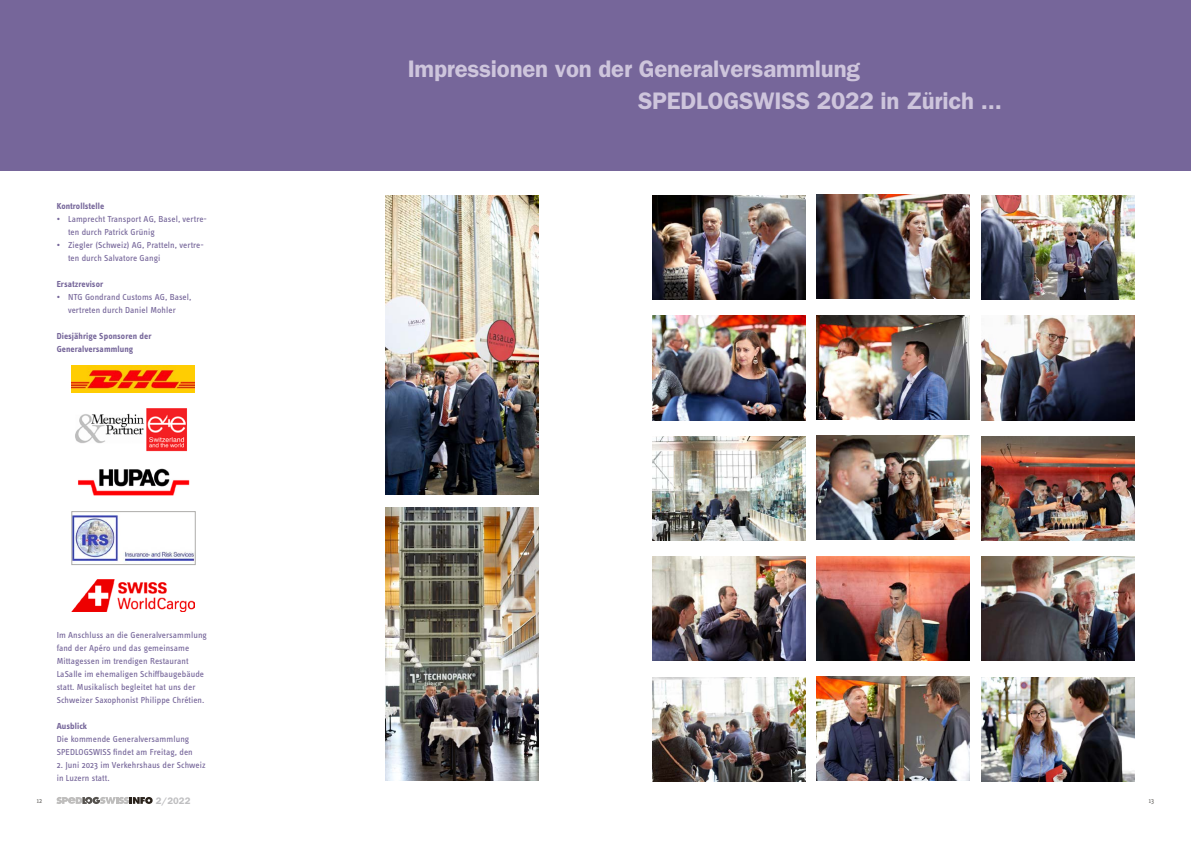
<style>
.page{position:relative;width:1191px;height:842px;background:#fff}
.page>*{position:absolute;margin:0;border:0;box-sizing:border-box;transform-origin:0 0}
.t1{font:600 24px/32.6px "Franklin Gothic";letter-spacing:-.01em;color:#cec5dc}
.t2{font:600 9.5px "Franklin Gothic";color:#bfbfc1}
.t3{font:9px/13px "Info Text Pro";letter-spacing:.01em;color:#76669a}
.t4{font:700 9px/13px "Info Text Pro";letter-spacing:.01em;color:#76669a}
.t5{font:7px "Info Text Pro";color:#72706d}
</style>
<div class="page">
<svg style="left:56px;top:797px;width:97px;height:7px"></svg>
<div style="left:0;top:0;width:1191px;height:170px;background:#76669a"></div>
<img style="left:386px;top:196px;width:153px;height:299px">
<img style="left:386px;top:508px;width:153px;height:272px">
<img style="left:652px;top:196px;width:153px;height:104px">
<img style="left:652px;top:316px;width:153px;height:104px">
<img style="left:652px;top:436px;width:153px;height:104px">
<img style="left:652px;top:557px;width:153px;height:104px">
<img style="left:652px;top:677px;width:153px;height:104px">
<img style="left:816px;top:195px;width:153px;height:104px">
<img style="left:816px;top:315px;width:153px;height:104px">
<img style="left:816px;top:436px;width:153px;height:104px">
<img style="left:816px;top:556px;width:153px;height:104px">
<img style="left:816px;top:676px;width:153px;height:104px">
<img style="left:981px;top:196px;width:153px;height:104px">
<img style="left:981px;top:316px;width:153px;height:104px">
<img style="left:981px;top:436px;width:153px;height:104px">
<img style="left:981px;top:557px;width:153px;height:104px">
<img style="left:981px;top:677px;width:153px;height:104px">
<img style="left:72px;top:365px;width:123px;height:27px">
<img style="left:78px;top:468px;width:112px;height:28px">
<img style="left:74px;top:513px;width:119px;height:49px">
<div style="left:72px;top:511px;width:123px;height:54px;border:1px solid #adacaa"></div>
<img style="left:72px;top:579px;width:123px;height:33px">
<img style="left:75px;top:408px;width:112px;height:44px">
<p class="t4" style="left:57px;top:199px;width:49px">Kontrollstelle</p>
<p class="t3" style="left:68px;top:212px;width:140px;text-indent:-11px">• Lamprecht Transport AG, Basel, vertre&shy;ten durch Patrick Grünig</p>
<p class="t3" style="left:68px;top:238px;width:137px;text-indent:-11px">• Ziegler (Schweiz) AG, Pratteln, vertre&shy;ten durch Salvatore Gangi</p>
<p class="t4" style="left:57px;top:277px;width:48px">Ersatzrevisor</p>
<p class="t3" style="left:57px;top:290px;width:136px;text-align:center">• NTG Gondrand Customs AG, Basel, vertreten durch Daniel Mohler</p>
<p class="t4" style="left:57px;top:329px;width:96px">Diesjährige Sponsoren der<br>Generalversammlung</p>
<p class="t3" style="left:57px;top:628px;width:152px">Im Anschluss an die Generalversammlung fand der Apéro und das gemeinsame Mittagessen im trendigen Restaurant LaSalle im ehemaligen Schiffbaugebäude statt. Musikalisch begleitet hat uns der Schweizer Saxophonist Philippe Chrétien.</p>
<p class="t4" style="left:57px;top:719px;width:32px">Ausblick</p>
<p class="t3" style="left:57px;top:732px;width:138px">Die kommende Generalversammlung<br>SPEDLOGSWISS findet am Freitag, den</p>
<p class="t3" style="left:57px;top:758px;width:150px">2. Juni 2023 im Verkehrshaus der Schweiz in Luzern statt.</p>
<h1 class="t1" style="left:638px;top:52px;width:365px;text-indent:-230px">Impressionen von der Generalversammlung<br>SPEDLOGSWISS 2022 in Zürich ...</h1>
<p class="t5" style="left:37px;top:797px;width:7px">12</p>
<p class="t2" style="left:156px;top:795px;width:36px">2/2022</p>
<p class="t5" style="left:1149px;top:796px;width:7px">13</p>
</div>
